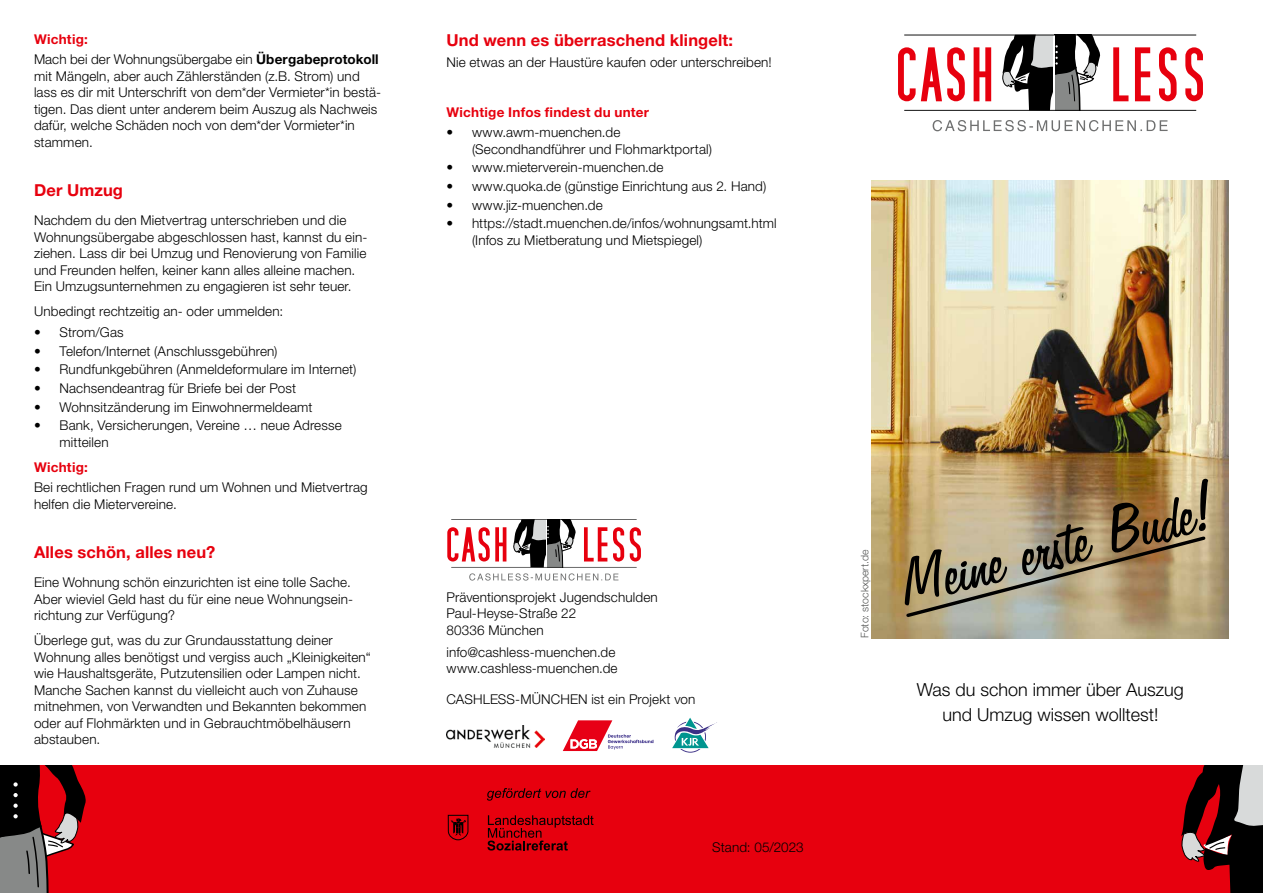
<style>
.page{position:relative;width:1263px;height:893px;background:#fff}
.page>*{position:absolute;margin:0;border:0;box-sizing:border-box;transform-origin:0 0}
.t1{font:75.3px "Freehand 575 BT Regular B";color:#000}
.t2{font:300 18px/25px "Helvetica Neue LT Std";color:#000;text-align:center}
.t3{font:700 16.5px "Helvetica Neue LT Std";letter-spacing:.01em;color:#e7000e}
.t4{font:300 13.5px/16.5px "Helvetica Neue LT Std";letter-spacing:.01em;color:#000}
.t5{font:700 13.5px "Helvetica Neue LT Std";letter-spacing:.02em;color:#e7000e}
.t6{font:300 10.5px "Helvetica Neue LT Std";color:#555756}
.s1{font-weight:700;color:#e7000e}
.s2{font-weight:700}
</style>
<div class="page">
<div style="left:0;top:765px;width:1263px;height:128px;background:#e7000e"></div>
<svg style="left:487px;top:815px;width:107px;height:35px"></svg>
<svg style="left:448px;top:815px;width:20px;height:25px"></svg>
<svg style="left:487px;top:788px;width:104px;height:13px"></svg>
<svg style="left:0;top:765px;width:86px;height:128px"></svg>
<svg style="left:1181px;top:765px;width:82px;height:128px"></svg>
<svg style="left:933px;top:120px;width:234px;height:11px"></svg>
<svg style="left:898px;top:35px;width:305px;height:75px"></svg>
<hr style="left:1053px;top:35px;width:1px;height:76px;background:#fff">
<hr style="left:904px;top:34px;width:292px;height:2px;background:#000">
<hr style="left:904px;top:110px;width:292px;height:1px;background:#000">
<svg style="left:469px;top:573px;width:149px;height:8px"></svg>
<svg style="left:447px;top:520px;width:194px;height:47px"></svg>
<hr style="left:546px;top:519px;width:1px;height:49px;background:#fff">
<hr style="left:451px;top:519px;width:186px;height:1px;background:#000">
<hr style="left:451px;top:567px;width:186px;height:1px;background:#000">
<svg style="left:672px;top:718px;width:45px;height:35px"></svg>
<svg style="left:563px;top:720px;width:90px;height:31px"></svg>
<img style="left:446px;top:726px;width:98px;height:22px">
<img style="left:872px;top:181px;width:357px;height:458px">
<svg style="left:904px;top:534px;width:304px;height:85px;background:#af9f7e"></svg>
<p class="t4" style="left:34px;top:28px;width:346px;line-height:20.7px"><span class="s1">Wichtig:<br></span>Mach bei der Wohnungsübergabe ein <span class="s2">Übergabeprotokoll</span></p>
<p class="t4" style="left:34px;top:68px;width:349px">mit Mängeln, aber auch Zählerständen (z.B. Strom) und lass es dir mit Unterschrift von dem*der Vermieter*in bestä&shy;tigen. Das dient unter anderem beim Auszug als Nachweis dafür, welche Schäden noch von dem*der Vormieter*in stammen.</p>
<p class="t3" style="left:34px;top:180px;width:91px">Der Umzug</p>
<p class="t4" style="left:34px;top:212px;width:335px">Nachdem du den Mietvertrag unterschrieben und die Wohnungsübergabe abgeschlossen hast, kannst du ein&shy;ziehen. Lass dir bei Umzug und Renovierung von Familie und Freunden helfen, keiner kann alles alleine machen.<br>Ein Umzugsunternehmen zu engagieren ist sehr teuer.</p>
<p class="t4" style="left:34px;top:303px;width:251px">Unbedingt rechtzeitig an- oder ummelden:</p>
<p class="t4" style="left:34px;top:324px;width:91px">• Strom/Gas</p>
<p class="t4" style="left:34px;top:342px;width:245px">• Telefon/Internet (Anschlussgebühren)</p>
<p class="t4" style="left:34px;top:361px;width:324px">• Rundfunkgebühren (Anmeldeformulare im Internet)</p>
<p class="t4" style="left:34px;top:380px;width:264px">• Nachsendeantrag für Briefe bei der Post</p>
<p class="t4" style="left:34px;top:398px;width:280px">• Wohnsitzänderung im Einwohnermeldeamt</p>
<p class="t4" style="left:60px;top:417px;width:284px;text-indent:-26px">• Bank, Versicherungen, Vereine … neue Adresse mitteilen</p>
<p class="t5" style="left:34px;top:458px;width:55px">Wichtig:</p>
<p class="t4" style="left:34px;top:479px;width:335px">Bei rechtlichen Fragen rund um Wohnen und Mietvertrag helfen die Mietervereine.</p>
<p class="t3" style="left:34px;top:542px;width:183px">Alles schön, alles neu?</p>
<p class="t4" style="left:34px;top:574px;width:320px">Eine Wohnung schön einzurichten ist eine tolle Sache.<br>Aber wieviel Geld hast du für eine neue Wohnungsein&shy;richtung zur Verfügung?</p>
<p class="t4" style="left:34px;top:632px;width:338px">Überlege gut, was du zur Grundausstattung deiner Wohnung alles benötigst und vergiss auch „Kleinigkeiten“ wie Haushaltsgeräte, Putzutensilien oder Lampen nicht.<br>Manche Sachen kannst du vielleicht auch von Zuhause mitnehmen, von Verwandten und Bekannten bekommen oder auf Flohmärkten und in Gebrauchtmöbelhäusern abstauben.</p>
<p class="t3" style="left:446px;top:30px;width:288px">Und wenn es überraschend klingelt:</p>
<p class="t4" style="left:446px;top:53px;width:327px">Nie etwas an der Haustüre kaufen oder unterschreiben!</p>
<p class="t5" style="left:446px;top:103px;width:204px">Wichtige Infos findest du unter</p>
<p class="t4" style="left:472px;top:124px;width:242px;text-indent:-26px">• www.awm-muenchen.de (Secondhandführer und Flohmarktportal)</p>
<p class="t4" style="left:446px;top:159px;width:219px">• www.mieterverein-muenchen.de</p>
<p class="t4" style="left:446px;top:178px;width:321px">• www.quoka.de (günstige Einrichtung aus 2. Hand)</p>
<p class="t4" style="left:446px;top:196px;width:158px">• www.jiz-muenchen.de</p>
<p class="t4" style="left:472px;top:215px;width:306px;text-indent:-26px">• https://stadt.muenchen.de/infos/wohnungsamt.html (Infos zu Mietberatung und Mietspiegel)</p>
<p class="t4" style="left:446px;top:588px;width:213px">Präventionsprojekt Jugendschulden<br>Paul-Heyse-Straße 22<br>80336 München</p>
<p class="t4" style="left:446px;top:643px;width:173px">info@cashless-muenchen.de www.cashless-muenchen.de</p>
<p class="t4" style="left:446px;top:691px;width:250px">CASHLESS-MÜNCHEN ist ein Projekt von</p>
<p class="t4" style="left:712px;top:838px;width:93px">Stand: 05/2023</p>
<p class="t6" style="left:858px;top:638px;width:90px;rotate:-90deg">Foto: stockxpert.de</p>
<h1 class="t1" style="left:893px;top:546px;width:321px;rotate:-14deg">Meine erste Bude!</h1>
<h2 class="t2" style="left:917px;top:677px;width:269px">Was du schon immer über Auszug und Umzug wissen wolltest!</h2>
</div>
